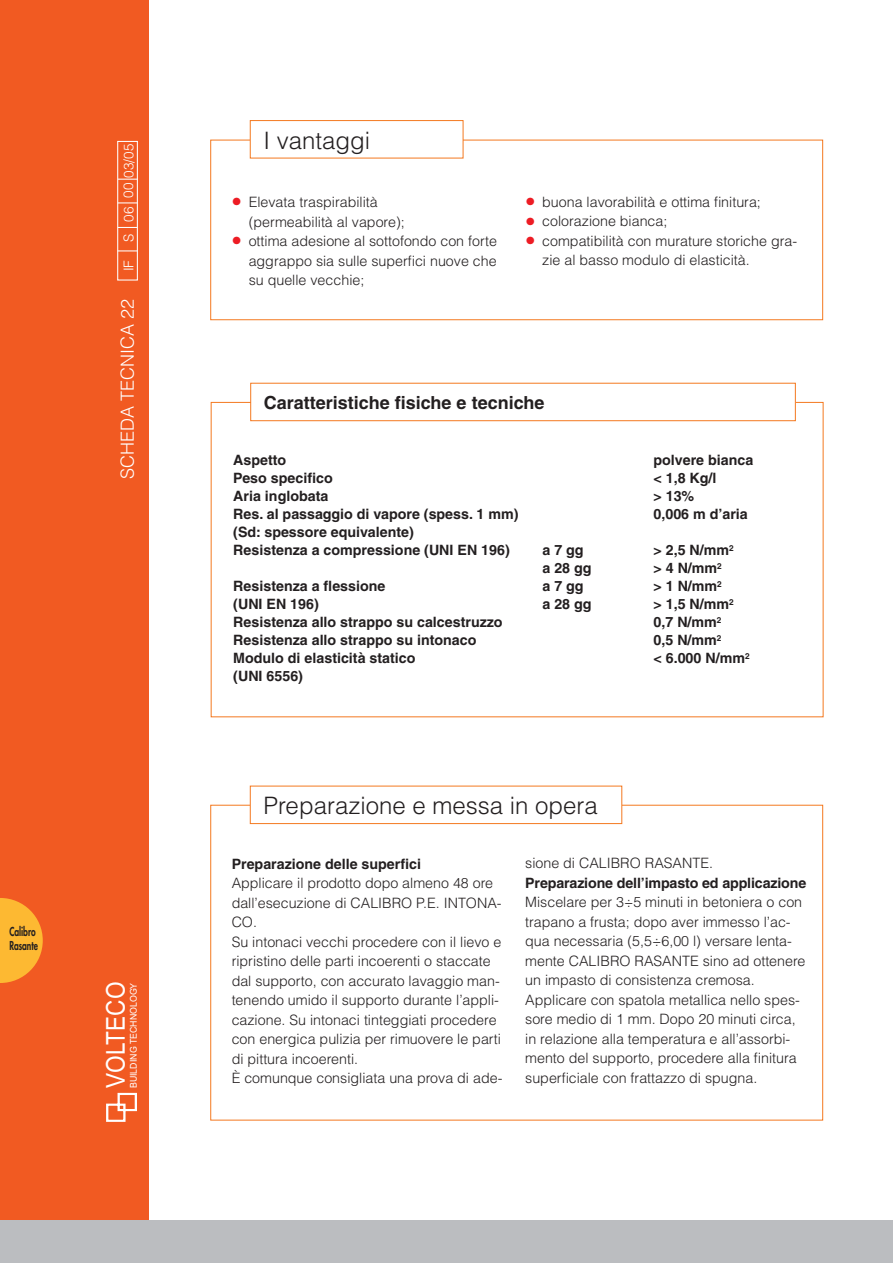
<style>
.page{position:relative;width:893px;height:1263px;background:#fff}
.page>*{position:absolute;margin:0;border:0;box-sizing:border-box;transform-origin:0 0}
.t1{font:25.95px "Arial";color:#fff;scale:.87 1}
.t2{font:300 24px "Helvetica";color:#231f20}
.t3{font:700 18px "Helvetica";color:#231f20}
.t4{font:300 18px "Helvetica";color:#fff}
.t5{font:300 14.25px/19.5px "Helvetica";color:#231f20}
.t6{font:700 14.25px/18px "Helvetica";color:#231f20}
.t7{font:300 13.5px "Helvetica";color:#fff}
.t8{font:800 12px/14.4px "Futura";color:#231f20;scale:.7 1}
.t9{font:9.3px "Arial";color:#fff;scale:.94 1}
.s1{font-size:21px;color:#ed1c24}
</style>
<div class="page">
<div style="left:0;top:0;width:149px;height:1263px;background:#f15a22"></div>
<svg style="left:106px;top:1092px;width:31px;height:30px"></svg>
<div style="left:0;top:1220px;width:892px;height:43px;background:#bbbdc0"></div>
<div style="left:210px;top:140px;width:613px;height:180px;border:1px solid #f47920"></div>
<div style="left:250px;top:121px;width:213px;height:37px;background:#fff"></div>
<div style="left:250px;top:120px;width:213px;height:38px;border:1px solid #f47920"></div>
<div style="left:250px;top:383px;width:545px;height:38px;border:1px solid #f47920"></div>
<div style="left:250px;top:786px;width:372px;height:38px;border:1px solid #f47920"></div>
<div style="left:117px;top:141px;width:21px;height:140px;border:1px solid #fff"></div>
<svg style="left:117px;top:250px;width:20px;height:1px"></svg>
<svg style="left:118px;top:227px;width:19px;height:1px"></svg>
<svg style="left:118px;top:202px;width:19px;height:1px"></svg>
<svg style="left:118px;top:179px;width:20px;height:1px"></svg>
<svg style="left:0;top:898px;width:43px;height:85px"></svg>
<p class="t7" style="left:124px;top:198px;width:56px;rotate:-90deg">00 03/05</p>
<p class="t7" style="left:124px;top:242px;width:37px;rotate:-90deg">S 06</p>
<p class="t7" style="left:124px;top:271px;width:13px;rotate:-90deg">IF</p>
<p class="t4" style="left:121px;top:479px;width:182px;rotate:-90deg">SCHEDA TECNICA 22</p>
<p class="t8" style="left:9px;top:925px;width:42px">Calibro<br>Rasante</p>
<h1 class="t1" style="left:100px;top:1088px;width:124px;rotate:-90deg">VOLTECO</h1>
<p class="t9" style="left:128px;top:1088px;width:114px;rotate:-90deg">BUILDING TECHNOLOGY</p>
<h2 class="t2" style="left:263px;top:132px;width:108px">I vantaggi</h2>
<p class="t5" style="left:249px;top:194px;width:157px;text-indent:-17px"><span class="s1">•</span> Elevata traspirabilità (permeabilità al vapore);</p>
<p class="t5" style="left:249px;top:233px;width:250px;text-align:justify;text-indent:-17px"><span class="s1">•</span> ottima adesione al sottofondo con forte aggrappo sia sulle superfici nuove che su quelle vecchie;</p>
<p class="t5" style="left:525px;top:194px;width:237px"><span class="s1">•</span> buona lavorabilità e ottima finitura;</p>
<p class="t5" style="left:525px;top:213px;width:144px"><span class="s1">•</span> colorazione bianca;</p>
<p class="t5" style="left:542px;top:233px;width:256px;text-indent:-17px"><span class="s1">•</span> compatibilità con murature storiche gra&shy;zie al basso modulo di elasticità.</p>
<p class="t3" style="left:264px;top:396px;width:282px">Caratteristiche fisiche e tecniche</p>
<p class="t6" style="left:233px;top:453px;width:55px">Aspetto</p>
<p class="t6" style="left:653px;top:453px;width:101px">polvere bianca</p>
<p class="t6" style="left:233px;top:471px;width:101px">Peso specifico</p>
<p class="t6" style="left:653px;top:471px;width:64px">&lt; 1,8 Kg/l</p>
<p class="t6" style="left:233px;top:489px;width:97px">Aria inglobata</p>
<p class="t6" style="left:653px;top:489px;width:42px">&gt; 13%</p>
<p class="t6" style="left:233px;top:507px;width:286px">Res. al passaggio di vapore (spess. 1 mm)</p>
<p class="t6" style="left:653px;top:507px;width:96px">0,006 m d’aria</p>
<p class="t6" style="left:233px;top:525px;width:278px">(Sd: spessore equivalente)<br>Resistenza a compressione (UNI EN 196)</p>
<p class="t6" style="left:542px;top:543px;width:43px">a 7 gg</p>
<p class="t6" style="left:653px;top:543px;width:82px">&gt; 2,5 N/mm<sup>2</sup></p>
<p class="t6" style="left:542px;top:561px;width:50px">a 28 gg</p>
<p class="t6" style="left:653px;top:561px;width:70px">&gt; 4 N/mm<sup>2</sup></p>
<p class="t6" style="left:233px;top:579px;width:154px">Resistenza a flessione</p>
<p class="t6" style="left:542px;top:579px;width:43px">a 7 gg</p>
<p class="t6" style="left:653px;top:579px;width:70px">&gt; 1 N/mm<sup>2</sup></p>
<p class="t6" style="left:233px;top:597px;width:87px">(UNI EN 196)</p>
<p class="t6" style="left:542px;top:597px;width:50px">a 28 gg</p>
<p class="t6" style="left:653px;top:597px;width:82px">&gt; 1,5 N/mm<sup>2</sup></p>
<p class="t6" style="left:233px;top:615px;width:271px">Resistenza allo strappo su calcestruzzo</p>
<p class="t6" style="left:653px;top:615px;width:69px">0,7 N/mm<sup>2</sup></p>
<p class="t6" style="left:233px;top:633px;width:245px">Resistenza allo strappo su intonaco</p>
<p class="t6" style="left:653px;top:633px;width:69px">0,5 N/mm<sup>2</sup></p>
<p class="t6" style="left:233px;top:651px;width:184px">Modulo di elasticità statico</p>
<p class="t6" style="left:653px;top:651px;width:98px">&lt; 6.000 N/mm<sup>2</sup></p>
<p class="t6" style="left:233px;top:669px;width:71px">(UNI 6556)</p>
<h2 class="t2" style="left:263px;top:797px;width:336px">Preparazione e messa in opera</h2>
<p class="t6" style="left:232px;top:856px;width:191px">Preparazione delle superfici</p>
<p class="t5" style="left:232px;top:875px;width:272px">Applicare il prodotto dopo almeno 48 ore dall’esecuzione di CALIBRO P.E. INTONA-CO.<br>Su intonaci vecchi procedere con il lievo e ripristino delle parti incoerenti o staccate dal supporto, con accurato lavaggio man&shy;tenendo umido il supporto durante l’appli&shy;cazione. Su intonaci tinteggiati procedere con energica pulizia per rimuovere le parti di pittura incoerenti.<br>È comunque consigliata una prova di ade-</p>
<p class="t5" style="left:525px;top:855px;width:189px">sione di CALIBRO RASANTE.</p>
<p class="t6" style="left:525px;top:875px;width:282px">Preparazione dell’impasto ed applicazione</p>
<p class="t5" style="left:525px;top:894px;width:282px">Miscelare per 3÷5 minuti in betoniera o con trapano a frusta; dopo aver immesso l’ac&shy;qua necessaria (5,5÷6,00 l) versare lenta&shy;mente CALIBRO RASANTE sino ad ottenere un impasto di consistenza cremosa.<br>Applicare con spatola metallica nello spes&shy;sore medio di 1 mm. Dopo 20 minuti circa, in relazione alla temperatura e all’assorbi&shy;mento del supporto, procedere alla finitura superficiale con frattazzo di spugna.</p>
</div>
